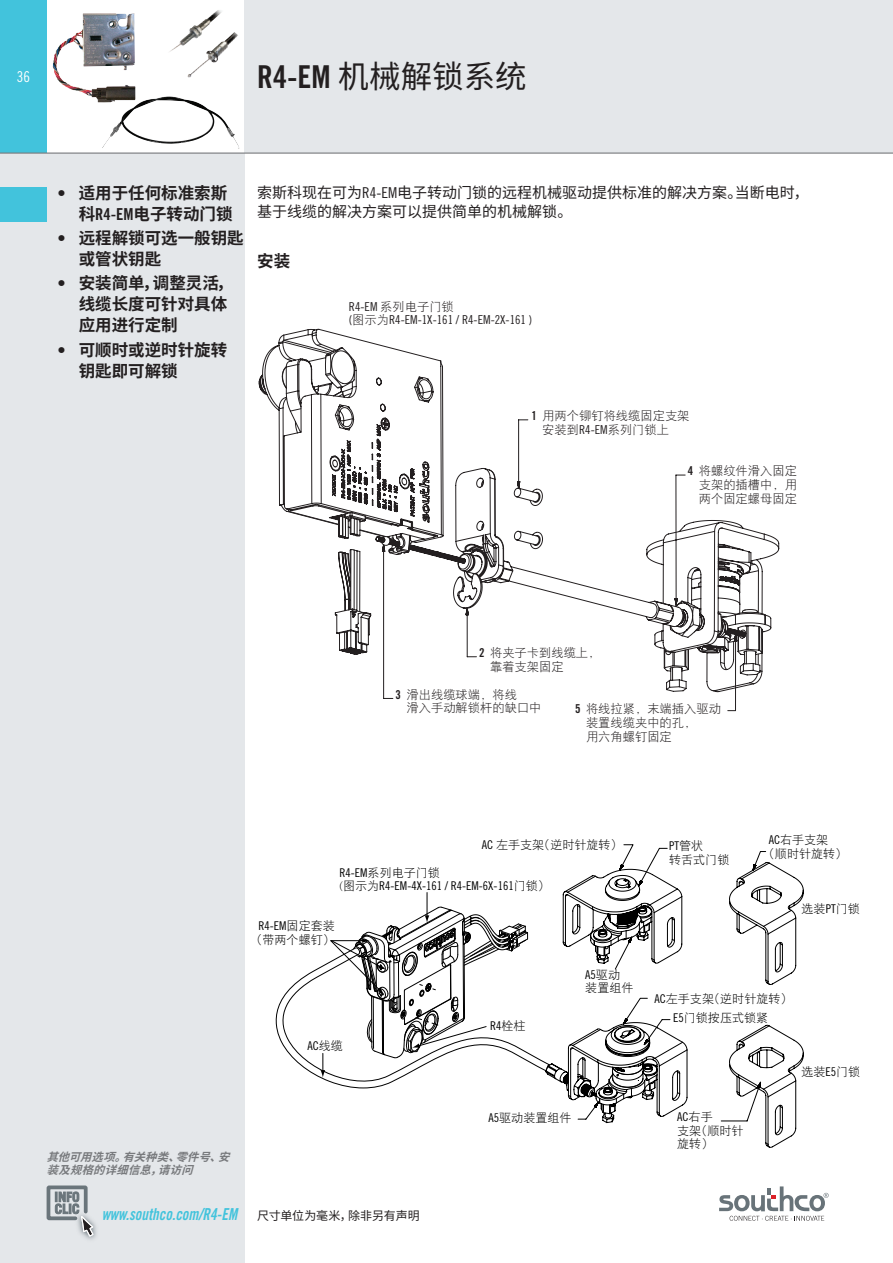
<style>
.page{position:relative;width:893px;height:1263px;background:#fff}
.page>*{position:absolute;margin:0;border:0;box-sizing:border-box;transform-origin:0 0}
.Headline-TG18-21auto{font:31.5px "Noto Sans CJ Ksc";color:#231f20}
.TG20_11-13_general_t{font:700 16.5px/21px "Noto Sans CJ Ksc";color:#231f20}
.web{font:16.5px "Trade Gothic LT Std Bd Cn 20 Obl";color:#42c3dc;scale:.9 1}
.Intro_text-TG18-10-1{font:15px/19.5px "Noto Sans CJ Ksc";color:#231f20}
.t1{font:15px "Trade Gothic LT Std Cn 18";color:#fff}
.t2{font:12.3px/13.8px "DF Hei W3";color:#231f20}
.t3{font:12.3px/13.8px "Trade Gothic LT Std Cn 18";color:#231f20}
.t4{font:12px/13.5px "DF Hei W3";color:#000}
.t5{font:12px/13.5px "Trade Gothic LT Std Cn 18";color:#000}
.t6{font:12px "Noto Sans CJ Ksc";letter-spacing:-.015em;color:#231f20}
.t7{font:italic 700 11.25px/13.5px "Noto Sans CJ Ksc";color:#787a7d}
.s1{font-family:"Trade Gothic LT Std Bd Cn 20"}
.s2{font-family:"Trade Gothic LT Std Bd Cn 20";font-weight:400}
.s3{font-family:"Trade Gothic LT Std Cn 18"}
.s4{font-family:"DF Hei W3"}
.s5{font-family:"Adobe Ming Std";font-weight:300}
</style>
<div class="page">
<div style="left:0;top:153px;width:244px;height:1110px;background:#e4e7ea"></div>
<div style="left:0;top:0;width:47px;height:153px;background:#42c3dc"></div>
<div style="left:244px;top:0;width:649px;height:153px;background:#e4e7ea"></div>
<hr style="left:0;top:153px;width:893px;height:1px;background:#787a7d">
<svg style="left:719px;top:1186px;width:110px;height:35px"></svg>
<div style="left:0;top:187px;width:47px;height:34px;background:#42c3dc"></div>
<img style="left:85px;top:1223px;width:12px;height:17px">
<svg style="left:46px;top:1185px;width:48px;height:52px"></svg>
<img style="left:53px;top:13px;width:82px;height:89px">
<img style="left:169px;top:10px;width:53px;height:42px">
<img style="left:187px;top:32px;width:51px;height:46px">
<img style="left:102px;top:96px;width:137px;height:53px">
<svg style="left:258px;top:328px;width:522px;height:364px"></svg>
<svg style="left:550px;top:862px;width:254px;height:286px"></svg>
<svg style="left:275px;top:892px;width:275px;height:197px"></svg>
<p class="t1" style="left:17px;top:68px;width:15px">36</p>
<p class="Headline-TG18-21auto" style="left:257px;top:59px;width:271px"><span class="s1">R4-EM</span> 机械解锁系统</p>
<p class="TG20_11-13_general_t" style="left:79px;top:183px;width:155px;text-indent:-21px"><span class="s2">•</span> 适用于任何标准索斯科<span class="s2">R4-EM</span>电子转动门锁</p>
<p class="TG20_11-13_general_t" style="left:79px;top:228px;width:167px;text-indent:-21px"><span class="s2">•</span> 远程解锁可选一般钥匙或管状钥匙</p>
<p class="TG20_11-13_general_t" style="left:79px;top:273px;width:156px;text-indent:-21px"><span class="s2">•</span> 安装简单，调整灵活，线缆长度可针对具体应用进行定制</p>
<p class="TG20_11-13_general_t" style="left:79px;top:339px;width:150px;text-indent:-21px"><span class="s2">•</span> 可顺时或逆时针旋转钥匙即可解锁</p>
<p class="Intro_text-TG18-10-1" style="left:257px;top:183px;width:553px">索斯科现在可为<span class="s3">R4-EM</span>电子转动门锁的远程机械驱动提供标准的解决方案。当断电时，基于线缆的解决方案可以提供简单的机械解锁。</p>
<p class="TG20_11-13_general_t" style="left:257px;top:251px;width:34px">安装</p>
<p class="t3" style="left:349px;top:299px;width:185px">R4-EM <span class="s4">系列电子门锁<br></span>(<span class="s4">图示为</span>R4-EM-1X-161 / R4-EM-2X-161 )</p>
<p class="t2" style="left:542px;top:409px;width:149px;text-indent:-11px"><span class="s1">1</span> 用两个铆钉将线缆固定支架安装到<span class="s3">R4-EM</span>系列门锁上</p>
<p class="t2" style="left:699px;top:464px;width:100px;text-align:justify;text-indent:-11px"><span class="s1">4</span> 将螺纹件滑入固定支架的插槽中，用两个固定螺母固定</p>
<p class="t2" style="left:490px;top:646px;width:112px;text-indent:-11px"><span class="s1">2</span> 将夹子卡到线缆上，靠着支架固定</p>
<p class="t2" style="left:586px;top:702px;width:136px;text-indent:-11px"><span class="s1">5</span> 将线拉紧，末端插入驱动装置线缆夹中的孔，<br>用六角螺钉固定</p>
<p class="t2" style="left:407px;top:687px;width:136px;text-indent:-11px"><span class="s1">3</span> 滑出线缆球端，将线<br>滑入手动解锁杆的缺口中</p>
<p class="t4" style="left:482px;top:838px;width:136px"><span class="s3">AC</span> 左手支架(逆时针旋转)</p>
<p class="t5" style="left:340px;top:865px;width:206px">R4-EM<span class="s4">系列电子门锁<br></span><span class="s5">(</span><span class="s4">图示为</span>R4-EM-4X-161 / R4-EM-6X-161<span class="s4">门锁)</span></p>
<p class="t4" style="left:250px;top:919px;width:86px;text-align:right"><span class="s3">R4-EM</span>固定套装（带两个螺钉）</p>
<p class="t5" style="left:307px;top:1038px;width:37px">AC<span class="s4">线缆</span></p>
<p class="t5" style="left:490px;top:1018px;width:37px">R4<span class="s4">栓柱</span></p>
<p class="t4" style="left:585px;top:967px;width:50px"><span class="s3">A5</span>驱动装置组件</p>
<p class="t7" style="left:47px;top:1150px;width:193px">其他可用选项。有关种类、零件号、安装及规格的详细信息，请访问</p>
<p class="web" style="left:102px;top:1204px;width:152px">www.southco.com/R4-EM</p>
<p class="t6" style="left:257px;top:1208px;width:164px">尺寸单位为毫米，除非另有声明</p>
<p class="t4" style="left:488px;top:1111px;width:85px"><span class="s3">A5</span>驱动装置组件</p>
<p class="t4" style="left:669px;top:839px;width:62px"><span class="s3">PT</span>管状<br>转舌式门锁</p>
<p class="t4" style="left:769px;top:833px;width:74px"><span class="s3">AC</span>右手支架<br>(顺时针旋转)</p>
<p class="t4" style="left:801px;top:902px;width:60px">选装<span class="s3">PT</span>门锁</p>
<p class="t4" style="left:654px;top:989px;width:134px;line-height:19px;text-align:center"><span class="s3">AC</span>左手支架(逆时针旋转)<br><span class="s3">E5</span>门锁按压式锁紧</p>
<p class="t4" style="left:677px;top:1110px;width:68px"><span class="s3">AC</span>右手<br>支架(顺时针旋转)</p>
<p class="t4" style="left:801px;top:1065px;width:60px">选装<span class="s3">E5</span>门锁</p>
</div>
